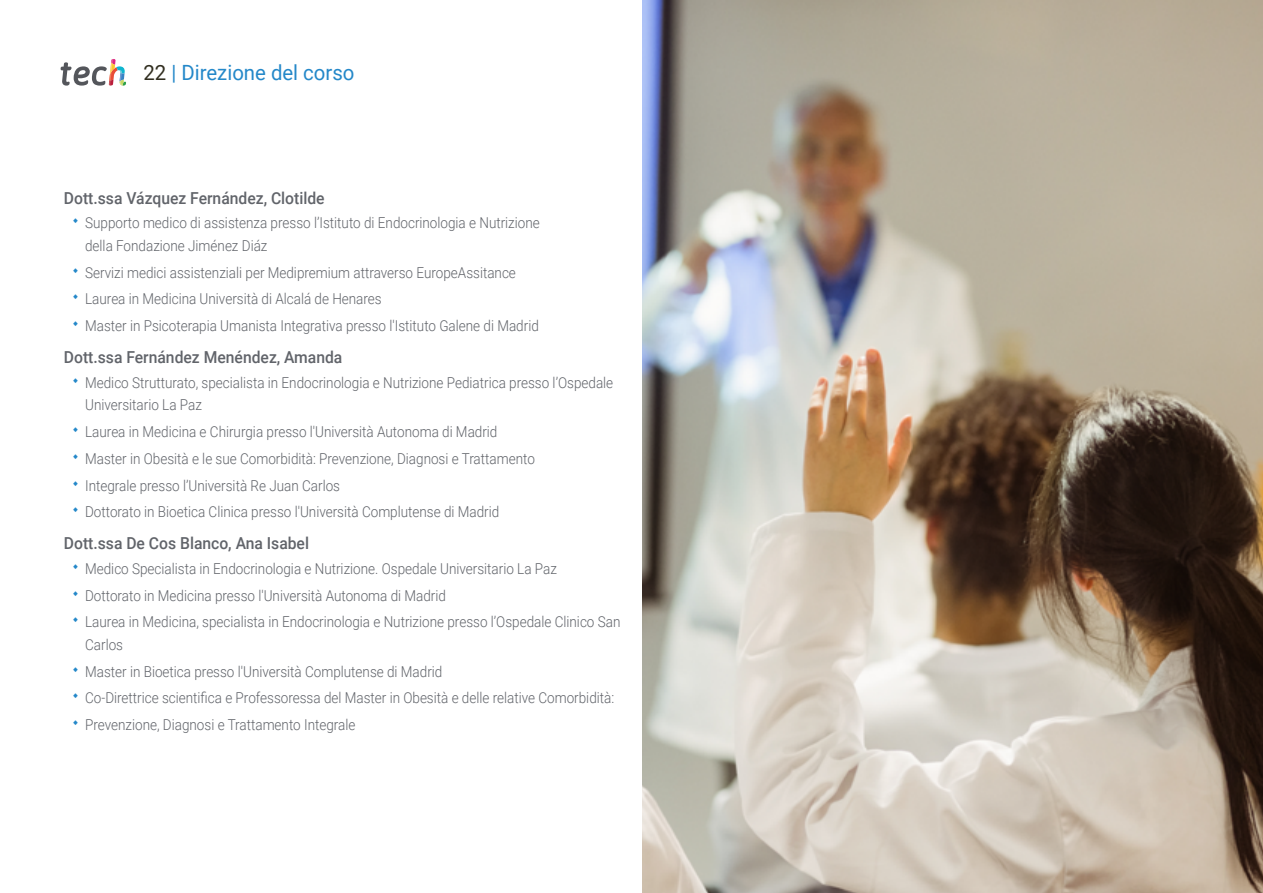
<style>
.page{position:relative;width:1263px;height:893px;background:#fff}
.page>*{position:absolute;margin:0;border:0;box-sizing:border-box;transform-origin:0 0}
.t1{font:21px "Roboto";color:#2488c9}
.t2{font:500 16.5px "Roboto";color:#61646a;scale:.95 1}
.t3{font:300 15px/26.7px "Roboto";color:#61646a;scale:.9 1}
.s1{color:#312e20}
</style>
<div class="page">
<svg style="left:61px;top:59px;width:65px;height:27px"></svg>
<img style="left:642px;top:0;width:621px;height:893px">
<h1 class="t1" style="left:144px;top:57px;width:213px"><span class="s1">22</span> | Direzione del corso</h1>
<p class="t2" style="left:64px;top:186px;width:276px">Dott.ssa Vázquez Fernández, Clotilde</p>
<p class="t3" style="left:85px;top:211px;width:507px;line-height:22.5px">Supporto medico di assistenza presso l’Istituto di Endocrinologia e Nutrizione della Fondazione Jiménez Diáz</p>
<p class="t3" style="left:85px;top:258px;width:506px">Servizi medici assistenziali per Medipremium attraverso EuropeAssitance<br>Laurea in Medicina Università di Alcalá de Henares<br>Master in Psicoterapia Umanista Integrativa presso l'Istituto Galene di Madrid</p>
<p class="t2" style="left:64px;top:346px;width:295px">Dott.ssa Fernández Menéndez, Amanda</p>
<p class="t3" style="left:85px;top:371px;width:588px;line-height:22.5px">Medico Strutturato, specialista in Endocrinologia e Nutrizione Pediatrica presso l’Ospedale<br>Universitario La Paz</p>
<p class="t3" style="left:85px;top:418px;width:501px">Laurea in Medicina e Chirurgia presso l'Università Autonoma di Madrid Master in Obesità e le sue Comorbidità: Prevenzione, Diagnosi e Trattamento Integrale presso l’Università Re Juan Carlos<br>Dottorato in Bioetica Clinica presso l'Università Complutense di Madrid</p>
<p class="t2" style="left:64px;top:532px;width:260px">Dott.ssa De Cos Blanco, Ana Isabel</p>
<p class="t3" style="left:85px;top:555px;width:596px">Medico Specialista in Endocrinologia e Nutrizione. Ospedale Universitario La Paz<br>Dottorato in Medicina presso l'Università Autonoma di Madrid<br>Laurea in Medicina, specialista in Endocrinologia e Nutrizione presso l’Ospedale Clinico San</p>
<p class="t3" style="left:85px;top:631px;width:589px">Carlos<br>Master in Bioetica presso l'Università Complutense di Madrid<br>Co-Direttrice scientifica e Professoressa del Master in Obesità e delle relative Comorbidità:<br>Prevenzione, Diagnosi e Trattamento Integrale</p>
</div>
